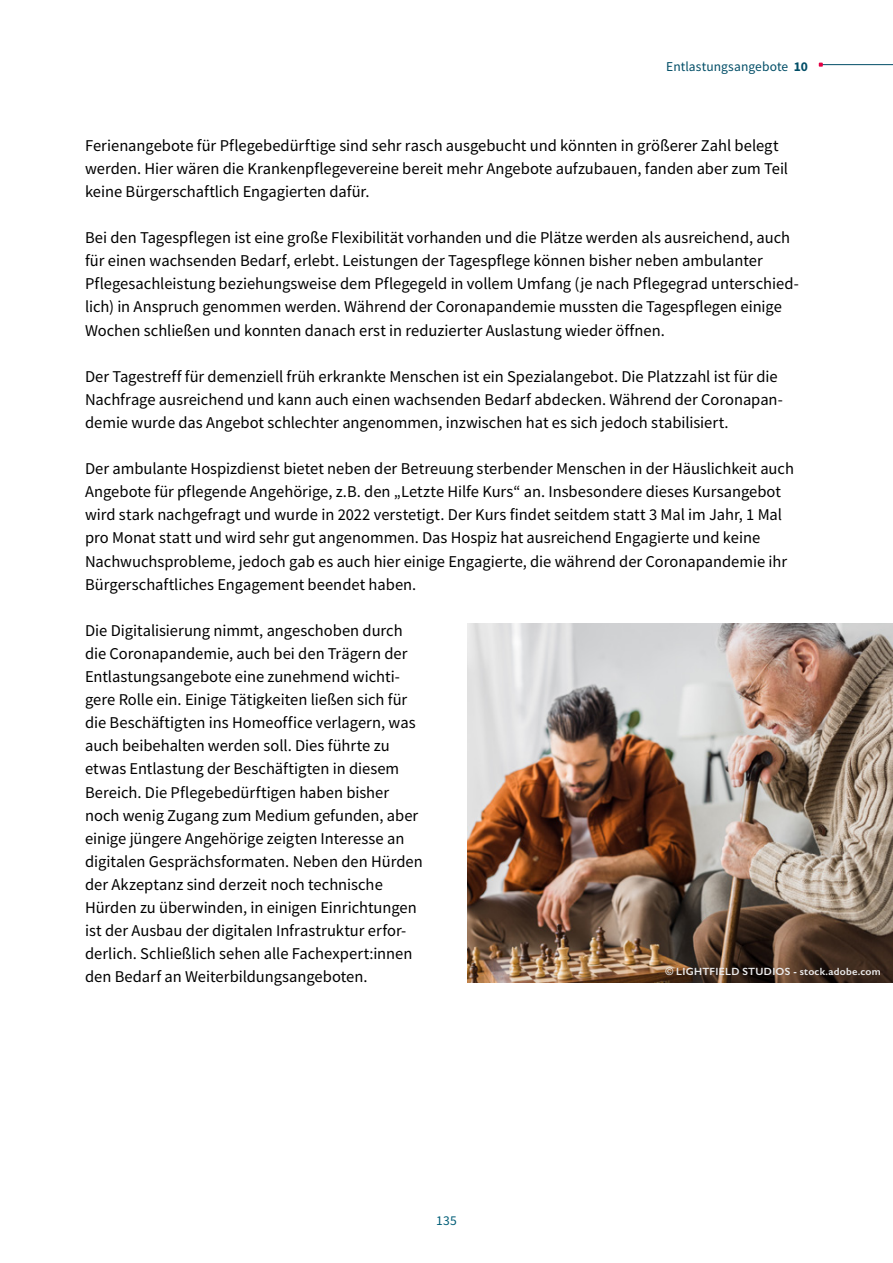
<style>
.page{position:relative;width:893px;height:1263px;background:#fff}
.page>*{position:absolute;margin:0;border:0;box-sizing:border-box;transform-origin:0 0}
.Fließtext{font:16.5px/23.1px "Source Sans Pro";color:#000}
.t1{font:13.5px "Source Sans Pro";letter-spacing:.005em;color:#004d66}
.t2{font:13.5px "Source Sans Pro";color:#005d77}
.t3{font:600 10.5px "Gill Sans";letter-spacing:.025em;color:#ececed}
.s1{font-weight:700}
</style>
<div class="page">
<hr style="left:821px;top:64px;width:72px;height:1px;background:#004d66">
<svg style="left:819px;top:63px;width:4px;height:4px"></svg>
<img style="left:468px;top:624px;width:425px;height:358px">
<p class="t1" style="left:666px;top:57px;width:143px">Entlastungsangebote <span class="s1">10</span></p>
<p class="Fließtext" style="left:85px;top:134px;width:705px">Ferienangebote für Pflegebedürftige sind sehr rasch ausgebucht und könnten in größerer Zahl belegt werden. Hier wären die Krankenpflegevereine bereit mehr Angebote aufzubauen, fanden aber zum Teil keine Bürgerschaftlich Engagierten dafür.</p>
<p class="Fließtext" style="left:85px;top:226px;width:715px">Bei den Tagespflegen ist eine große Flexibilität vorhanden und die Plätze werden als ausreichend, auch für einen wachsenden Bedarf, erlebt. Leistungen der Tagespflege können bisher neben ambulanter Pflegesachleistung beziehungsweise dem Pflegegeld in vollem Umfang (je nach Pflegegrad unterschied&shy;lich) in Anspruch genommen werden. Während der Coronapandemie mussten die Tagespflegen einige Wochen schließen und konnten danach erst in reduzierter Auslastung wieder öffnen.</p>
<p class="Fließtext" style="left:85px;top:365px;width:699px">Der Tagestreff für demenziell früh erkrankte Menschen ist ein Spezialangebot. Die Platzzahl ist für die<br>Nachfrage ausreichend und kann auch einen wachsenden Bedarf abdecken. Während der Coronapan&shy;demie wurde das Angebot schlechter angenommen, inzwischen hat es sich jedoch stabilisiert.</p>
<p class="Fließtext" style="left:85px;top:457px;width:710px">Der ambulante Hospizdienst bietet neben der Betreuung sterbender Menschen in der Häuslichkeit auch Angebote für pflegende Angehörige, z.B. den „Letzte Hilfe Kurs“ an. Insbesondere dieses Kursangebot wird stark nachgefragt und wurde in 2022 verstetigt. Der Kurs findet seitdem statt 3 Mal im Jahr, 1 Mal pro Monat statt und wird sehr gut angenommen. Das Hospiz hat ausreichend Engagierte und keine Nachwuchsprobleme, jedoch gab es auch hier einige Engagierte, die während der Coronapandemie ihr Bürgerschaftliches Engagement beendet haben.</p>
<p class="Fließtext" style="left:85px;top:619px;width:339px">Die Digitalisierung nimmt, angeschoben durch die Coronapandemie, auch bei den Trägern der Entlastungsangebote eine zunehmend wichti&shy;gere Rolle ein. Einige Tätigkeiten ließen sich für die Beschäftigten ins Homeoffice verlagern, was auch beibehalten werden soll. Dies führte zu etwas Entlastung der Beschäftigten in diesem Bereich. Die Pflegebedürftigen haben bisher noch wenig Zugang zum Medium gefunden, aber einige jüngere Angehörige zeigten Interesse an digitalen Gesprächsformaten. Neben den Hürden der Akzeptanz sind derzeit noch technische Hürden zu überwinden, in einigen Einrichtungen ist der Ausbau der digitalen Infrastruktur erfor&shy;derlich. Schließlich sehen alle Fachexpert:innen den Bedarf an Weiterbildungsangeboten.</p>
<p class="t3" style="left:665px;top:965px;width:217px">© LIGHTFIELD STUDIOS - stock.adobe.com</p>
<p class="t2" style="left:436px;top:1211px;width:22px">135</p>
</div>
